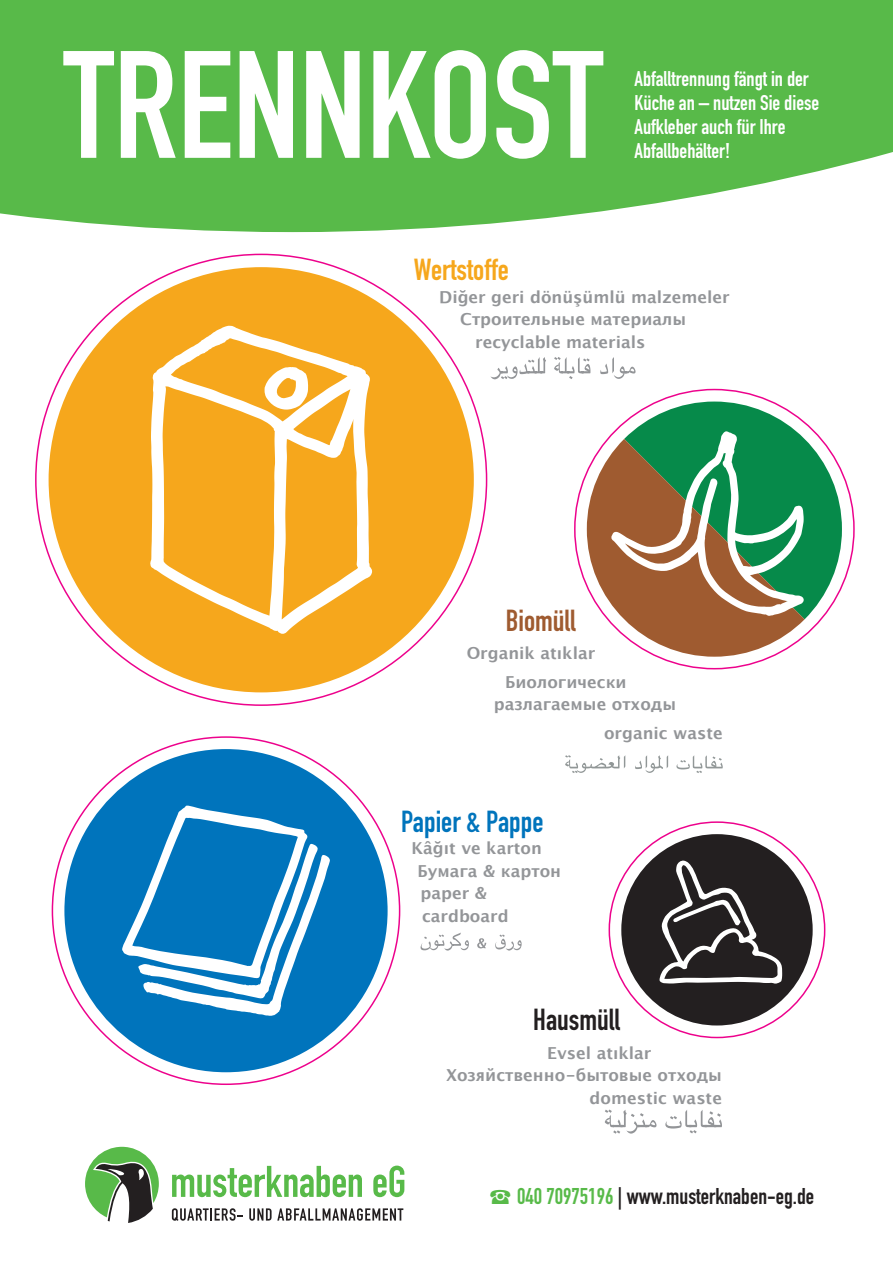
<style>
.page{position:relative;width:893px;height:1263px;background:#fff}
.page>*{position:absolute;margin:0;border:0;box-sizing:border-box;transform-origin:0 0}
.t1{font:700 150px "DIN Condensed";color:#fff}
.t2{font:30px "DIN Engschrift";color:#0074bc}
.t3{font:30px "DIN Engschrift";color:#f6a71c}
.t4{font:30px "DIN Engschrift";color:#231f20}
.t5{font:30px "DIN Engschrift";color:#9f5b30}
.t6{font:700 22.5px "DIN Condensed";color:#231f20}
.t7{font:21px/24px "DIN Engschrift";color:#fff}
.t8{font:700 16.5px/22.5px "Lucida Grande";color:#939598}
.s1{color:#58ba49}
</style>
<div class="page">
<svg style="left:0;top:0;width:893px;height:232px;background:#66bf58"></svg>
<svg style="left:490px;top:357px;width:56px;height:22px"></svg>
<svg style="left:554px;top:357px;width:36px;height:22px"></svg>
<svg style="left:600px;top:357px;width:36px;height:22px"></svg>
<svg style="left:421px;top:932px;width:48px;height:18px"></svg>
<svg style="left:477px;top:938px;width:9px;height:10px"></svg>
<svg style="left:495px;top:934px;width:27px;height:16px"></svg>
<svg style="left:565px;top:755px;width:158px;height:18px"></svg>
<svg style="left:605px;top:1109px;width:51px;height:25px"></svg>
<svg style="left:665px;top:1110px;width:57px;height:23px"></svg>
<svg style="left:172px;top:1165px;width:232px;height:32px"></svg>
<svg style="left:172px;top:1208px;width:71px;height:13px"></svg>
<svg style="left:249px;top:1208px;width:154px;height:13px"></svg>
<svg style="left:85px;top:1147px;width:74px;height:76px"></svg>
<div style="left:49px;top:267px;width:425px;height:425px;background:#f6a71c;border-radius:50%"></div>
<svg style="left:150px;top:326px;width:222px;height:308px"></svg>
<div style="left:64px;top:749px;width:324px;height:323px;background:#0074bc;border-radius:50%"></div>
<svg style="left:122px;top:805px;width:208px;height:211px"></svg>
<div style="left:621px;top:834px;width:192px;height:191px;background:#231f20;border-radius:50%"></div>
<svg style="left:659px;top:860px;width:123px;height:124px"></svg>
<svg style="left:624px;top:401px;width:218px;height:218px;fill:#068a4a"></svg>
<svg style="left:587px;top:439px;width:218px;height:218px;fill:#9f5b30"></svg>
<svg style="left:611px;top:431px;width:193px;height:185px"></svg>
<h1 class="t1" style="left:64px;top:4px;width:541px">TRENNKOST</h1>
<p class="t7" style="left:634px;top:66px;width:186px">Abfalltrennung fängt in der<br>Küche an – nutzen Sie diese<br>Aufkleber auch für Ihre<br>Abfallbehälter!</p>
<h2 class="t3" style="left:414px;top:252px;width:97px">Wertstoffe</h2>
<p class="t8" style="left:439px;top:285px;width:292px">Diğer geri dönüşümlü malzemeler</p>
<p class="t8" style="left:460px;top:308px;width:228px">Строительные материалы</p>
<p class="t8" style="left:475px;top:330px;width:172px">recyclable materials</p>
<h2 class="t5" style="left:506px;top:602px;width:72px">Biomüll</h2>
<p class="t8" style="left:505px;top:639px;width:123px;line-height:28.7px;text-indent:-38px">Organik atıklar<br>Биологически</p>
<p class="t8" style="left:604px;top:690px;width:120px;line-height:28.7px;text-indent:-110px">разлагаемые отходы organic waste</p>
<h2 class="t2" style="left:401px;top:803px;width:144px">Papier &amp; Pappe</h2>
<p class="t8" style="left:418px;top:837px;width:145px;text-indent:-6px">Kâğıt ve karton<br>Бумага &amp; картон paper &amp; cardboard</p>
<h2 class="t4" style="left:533px;top:1002px;width:88px">Hausmüll</h2>
<p class="t8" style="left:547px;top:1042px;width:106px">Evsel atıklar</p>
<p class="t8" style="left:446px;top:1064px;width:278px">Хозяйственно-бытовые отходы</p>
<p class="t8" style="left:590px;top:1087px;width:134px">domestic waste</p>
<h3 class="t6" style="left:517px;top:1181px;width:299px"><span class="s1">040 70975196</span> | www.musterknaben-eg.de</h3>
</div>
